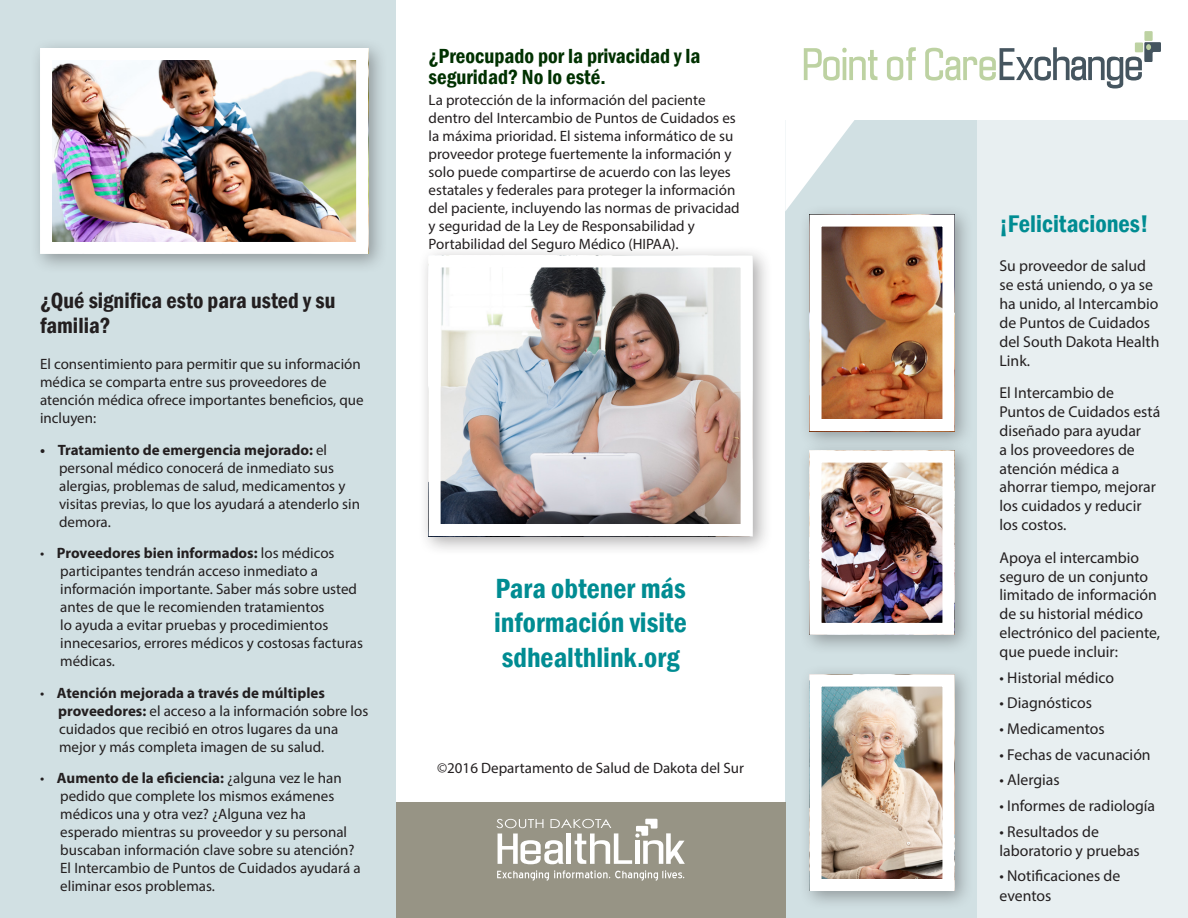
<style>
.page{position:relative;width:1188px;height:918px;background:#fff}
.page>*{position:absolute;margin:0;border:0;box-sizing:border-box;transform-origin:0 0}
.t1{font:600 condensed 28.5px/34.2px "Franklin Gothic";color:#008c92}
.t2{font:600 condensed 24.75px "Franklin Gothic";color:#008c92}
.t3{font:600 condensed 22.5px/25.2px "Franklin Gothic";color:#231f20}
.t4{font:600 condensed 21px/21.6px "Franklin Gothic";color:#003100}
.t5{font:15.75px/18.9px "Myriad Pro";color:#231f20}
.t6{font:15px/18px "Myriad Pro";color:#231f20}
.t7{font:700 15px "Myriad Pro";color:#231f20}
.s1{font-weight:700}
.s2{font-weight:400}
</style>
<div class="page">
<div style="left:0;top:0;width:396px;height:918px;background:#d1e0e3"></div>
<div style="left:792px;top:96px;width:396px;height:822px;background:#e8eff1"></div>
<div style="left:785px;top:96px;width:191px;height:822px;background:#d1e0e3"></div>
<div style="left:778px;top:0;width:410px;height:120px;background:#fff"></div>
<svg style="left:785px;top:120px;width:69px;height:91px"></svg>
<svg style="left:804px;top:48px;width:73px;height:33px"></svg>
<svg style="left:887px;top:47px;width:29px;height:34px"></svg>
<div style="left:1144px;top:31px;width:9px;height:10px;background:#bdd2a2"></div>
<svg style="left:925px;top:42px;width:236px;height:46px"></svg>
<div style="left:396px;top:803px;width:389px;height:115px;background:#979485"></div>
<svg style="left:497px;top:870px;width:187px;height:11px"></svg>
<svg style="left:496px;top:819px;width:189px;height:45px"></svg>
<div style="left:799px;top:664px;width:176px;height:247px;background:#231f20;opacity:.37"></div>
<img style="left:823px;top:688px;width:118px;height:190px">
<div style="left:810px;top:675px;width:144px;height:216px;border:12px solid #fff"></div>
<div style="left:30px;top:38px;width:358px;height:236px;background:#231f20;opacity:.37"></div>
<img style="left:53px;top:61px;width:302px;height:180px">
<div style="left:40px;top:48px;width:328px;height:206px;border:12px solid #fff"></div>
<div style="left:799px;top:204px;width:176px;height:247px;background:#231f20;opacity:.37"></div>
<img style="left:823px;top:228px;width:118px;height:190px">
<div style="left:810px;top:215px;width:144px;height:216px;border:12px solid #fff"></div>
<div style="left:799px;top:440px;width:176px;height:215px;background:#231f20;opacity:.37"></div>
<img style="left:823px;top:464px;width:118px;height:158px">
<div style="left:810px;top:451px;width:144px;height:184px;border:12px solid #fff"></div>
<div style="left:418px;top:245px;width:355px;height:311px;background:#231f20;opacity:.37"></div>
<img style="left:442px;top:268px;width:298px;height:255px">
<p class="t3" style="left:40px;top:288px;width:297px">¿Qué significa esto para usted y su familia?</p>
<p class="t6" style="left:40px;top:355px;width:325px">El consentimiento para permitir que su información médica se comparta entre sus proveedores de atención médica ofrece importantes beneficios, que incluyen:</p>
<p class="t6" style="left:59px;top:441px;width:302px;text-indent:-19px"><span class="s1">• Tratamiento de emergencia mejorado:</span> el personal médico conocerá de inmediato sus alergias, problemas de salud, medicamentos y visitas previas, lo que los ayudará a atenderlo sin demora.</p>
<p class="t7" style="left:40px;top:544px;width:296px"><span class="s2">•</span> Proveedores bien informados: <span class="s2">los médicos</span></p>
<p class="t6" style="left:60px;top:562px;width:304px">participantes tendrán acceso inmediato a información importante. Saber más sobre usted antes de que le recomienden tratamientos<br>lo ayuda a evitar pruebas y procedimientos innecesarios, errores médicos y costosas facturas médicas.</p>
<p class="t6" style="left:58px;top:684px;width:312px;text-indent:-18px">• <span class="s1">Atención mejorada a través de múltiples proveedores:</span> el acceso a la información sobre los cuidados que recibió en otros lugares da una mejor y más completa imagen de su salud.</p>
<p class="t7" style="left:40px;top:769px;width:303px"><span class="s2">•</span> Aumento de la eficiencia: <span class="s2">¿alguna vez le han</span></p>
<p class="t6" style="left:60px;top:787px;width:302px">pedido que complete los mismos exámenes médicos una y otra vez? ¿Alguna vez ha esperado mientras su proveedor y su personal buscaban información clave sobre su atención?<br>El Intercambio de Puntos de Cuidados ayudará a eliminar esos problemas.</p>
<p class="t4" style="left:429px;top:45px;width:274px">¿Preocupado por la privacidad y la seguridad? No lo esté.</p>
<p class="t6" style="left:429px;top:90px;width:313px">La protección de la información del paciente dentro del Intercambio de Puntos de Cuidados es la máxima prioridad. El sistema informático de su proveedor protege fuertemente la información y solo puede compartirse de acuerdo con las leyes estatales y federales para proteger la información del paciente, incluyendo las normas de privacidad y seguridad de la Ley de Responsabilidad y Portabilidad del Seguro Médico (HIPAA).</p>
<p class="t1" style="left:494px;top:571px;width:194px">Para obtener más información visite</p>
<p class="t1" style="left:502px;top:640px;width:179px">sdhealthlink.org</p>
<p class="t6" style="left:437px;top:759px;width:309px">©2016 Departamento de Salud de Dakota del Sur</p>
<p class="t2" style="left:999px;top:207px;width:151px">¡Felicitaciones!</p>
<p class="t5" style="left:999px;top:256px;width:161px">Su proveedor de salud se está uniendo, o ya se ha unido, al Intercambio de Puntos de Cuidados del South Dakota Health<br>Link.</p>
<p class="t5" style="left:999px;top:383px;width:162px">El Intercambio de<br>Puntos de Cuidados está diseñado para ayudar<br>a los proveedores de atención médica a ahorrar tiempo, mejorar los cuidados y reducir los costos.</p>
<p class="t5" style="left:999px;top:548px;width:162px">Apoya el intercambio seguro de un conjunto limitado de información de su historial médico electrónico del paciente, que puede incluir:</p>
<p class="t5" style="left:999px;top:668px;width:116px">• Historial médico</p>
<p class="t5" style="left:999px;top:693px;width:94px">• Diagnósticos</p>
<p class="t5" style="left:999px;top:719px;width:107px">• Medicamentos</p>
<p class="t5" style="left:999px;top:745px;width:153px">• Fechas de vacunación</p>
<p class="t5" style="left:999px;top:770px;width:62px">• Alergias</p>
<p class="t5" style="left:999px;top:796px;width:157px">• Informes de radiología</p>
<p class="t5" style="left:999px;top:822px;width:142px">• Resultados de laboratorio y pruebas</p>
<p class="t5" style="left:999px;top:866px;width:122px;line-height:19.8px">• Notificaciones de eventos</p>
</div>
